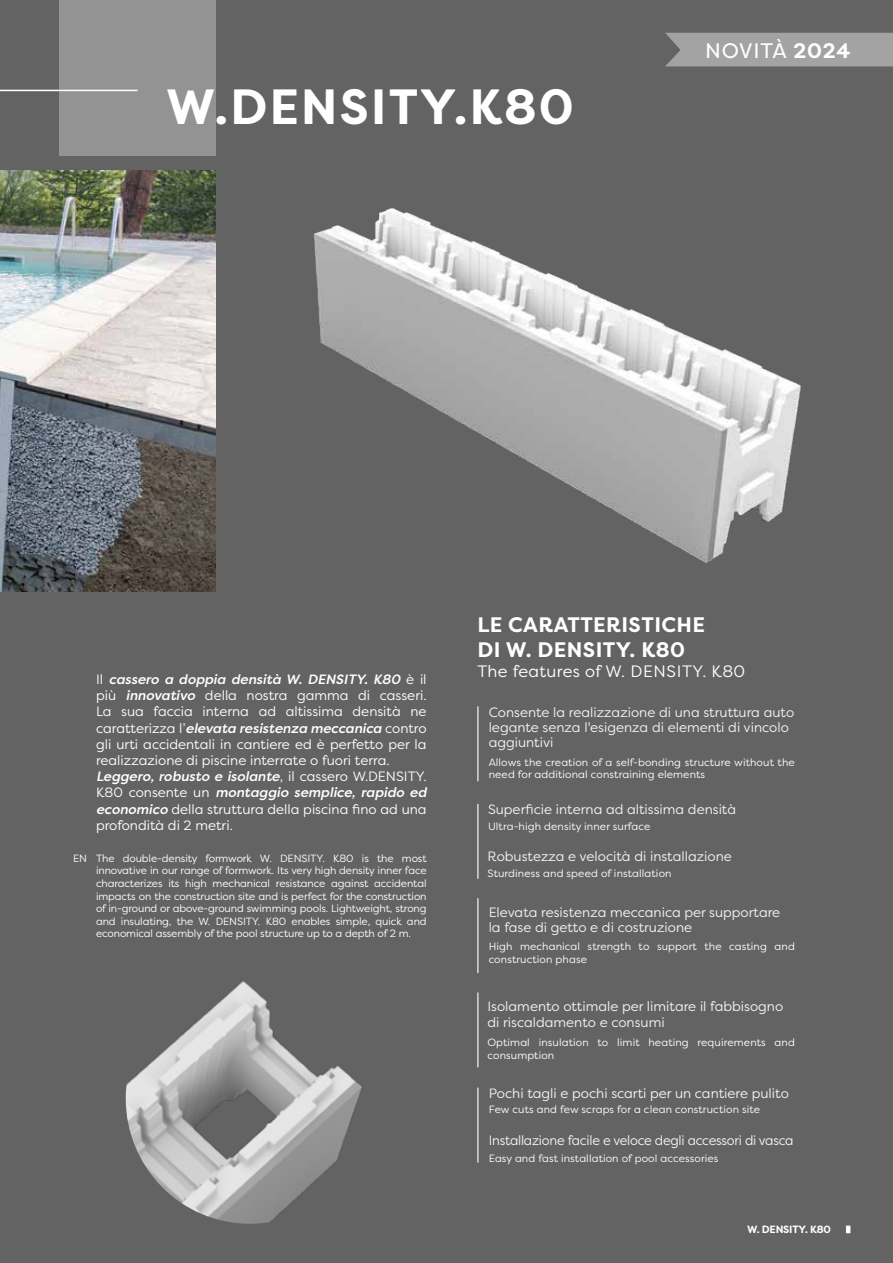
<style>
.page{position:relative;width:893px;height:1263px;background:#646363}
.page>*{position:absolute;margin:0;border:0;box-sizing:border-box;transform-origin:0 0}
.t1{font:700 49.35px "Filson Pro";letter-spacing:.04em;color:#fff}
.t2{font:700 21px/25.2px "Filson Pro";letter-spacing:.02em;color:#fff}
.t3{font:21px "Filson Pro";letter-spacing:.04em;color:#fff}
.t4{font:16.5px "Filson Pro";letter-spacing:.02em;color:#fff}
.t5{font:13.5px/16.2px "Filson Pro";color:#fff}
.t6{font:13.5px/15px "Filson Pro";color:#f4f4f4}
.t7{font:13.5px "Filson Pro";letter-spacing:-.02em;color:#f4f4f4;scale:.96 1}
.t8{font:10.5px/12.6px "Filson Pro";letter-spacing:.01em;color:#fff}
.t9{font:700 10.5px "Filson Pro";letter-spacing:-.02em;color:#fff}
.s1{font-weight:700}
.s2{font-weight:500;font-style:italic}
</style>
<div class="page">
<svg style="left:846px;top:1225px;width:4px;height:8px"></svg>
<hr style="left:0;top:90px;width:138px;height:1px;background:#fff">
<img style="left:0;top:170px;width:216px;height:421px">
<div style="left:60px;top:0;width:156px;height:156px;background:#949393"></div>
<img style="left:313px;top:208px;width:488px;height:355px">
<hr style="left:477px;top:706px;width:1px;height:75px;background:#fff">
<hr style="left:477px;top:804px;width:1px;height:75px;background:#fff">
<hr style="left:477px;top:898px;width:1px;height:75px;background:#fff">
<hr style="left:477px;top:992px;width:1px;height:75px;background:#fff">
<hr style="left:477px;top:1087px;width:1px;height:75px;background:#fff">
<img style="left:126px;top:981px;width:236px;height:243px">
<div style="left:665px;top:33px;width:228px;height:33px;background:#a3a3a3"></div>
<h1 class="t1" style="left:166px;top:76px;width:409px">W.DENSITY.K80</h1>
<h2 class="t3" style="left:705px;top:37px;width:147px">NOVITÀ <span class="s1">2024</span></h2>
<p class="t8" style="left:73px;top:852px;width:16px">EN</p>
<p class="t5" style="left:96px;top:671px;width:332px">Il <span class="s2">cassero a doppia densità W. DENSITY. K80</span> è il più <span class="s2">innovativo</span> della nostra gamma di casseri.<br>La sua faccia interna ad altissima densità ne caratterizza l’<span class="s2">elevata resistenza meccanica</span> contro gli urti accidentali in cantiere ed è perfetto per la realizzazione di piscine interrate o fuori terra.<br><span class="s2">Leggero, robusto e isolante</span>, il cassero W.DENSITY.<br>K80 consente un <span class="s2">montaggio semplice, rapido ed economico</span> della struttura della piscina fino ad una profondità di 2 metri.</p>
<p class="t8" style="left:96px;top:852px;width:332px;text-align:justify">The double-density formwork W. DENSITY. K80 is the most innovative in our range of formwork. Its very high density inner face characterizes its high mechanical resistance against accidental impacts on the construction site and is perfect for the construction of in-ground or above-ground swimming pools. Lightweight, strong and insulating, the W. DENSITY. K80 enables simple, quick and economical assembly of the pool structure up to a depth of 2 m.</p>
<h2 class="t2" style="left:477px;top:612px;width:229px">LE CARATTERISTICHE<br>DI W. DENSITY. K80</h2>
<h3 class="t4" style="left:477px;top:660px;width:269px">The features of W. DENSITY. K80</h3>
<p class="t6" style="left:489px;top:705px;width:307px">Consente la realizzazione di una struttura auto legante senza l'esigenza di elementi di vincolo aggiuntivi</p>
<p class="t8" style="left:489px;top:755px;width:308px">Allows the creation of a self-bonding structure without the need for additional constraining elements</p>
<p class="t6" style="left:488px;top:801px;width:250px">Superficie interna ad altissima densità</p>
<p class="t8" style="left:488px;top:819px;width:164px">Ultra-high density inner surface</p>
<p class="t6" style="left:488px;top:848px;width:246px">Robustezza e velocità di installazione</p>
<p class="t8" style="left:488px;top:867px;width:186px">Sturdiness and speed of installation</p>
<p class="t6" style="left:489px;top:905px;width:293px">Elevata resistenza meccanica per supportare la fase di getto e di costruzione</p>
<p class="t8" style="left:489px;top:940px;width:308px">High mechanical strength to support the casting and construction phase</p>
<p class="t6" style="left:487px;top:998px;width:297px;line-height:16.2px">Isolamento ottimale per limitare il fabbisogno di riscaldamento e consumi</p>
<p class="t8" style="left:487px;top:1036px;width:309px">Optimal insulation to limit heating requirements and consumption</p>
<p class="t6" style="left:489px;top:1086px;width:302px">Pochi tagli e pochi scarti per un cantiere pulito</p>
<p class="t8" style="left:489px;top:1103px;width:273px">Few cuts and few scraps for a clean construction site</p>
<p class="t7" style="left:489px;top:1131px;width:319px">Installazione facile e veloce degli accessori di vasca</p>
<p class="t8" style="left:489px;top:1152px;width:231px">Easy and fast installation of pool accessories</p>
<p class="t9" style="left:747px;top:1223px;width:85px">W. DENSITY. K80</p>
</div>
